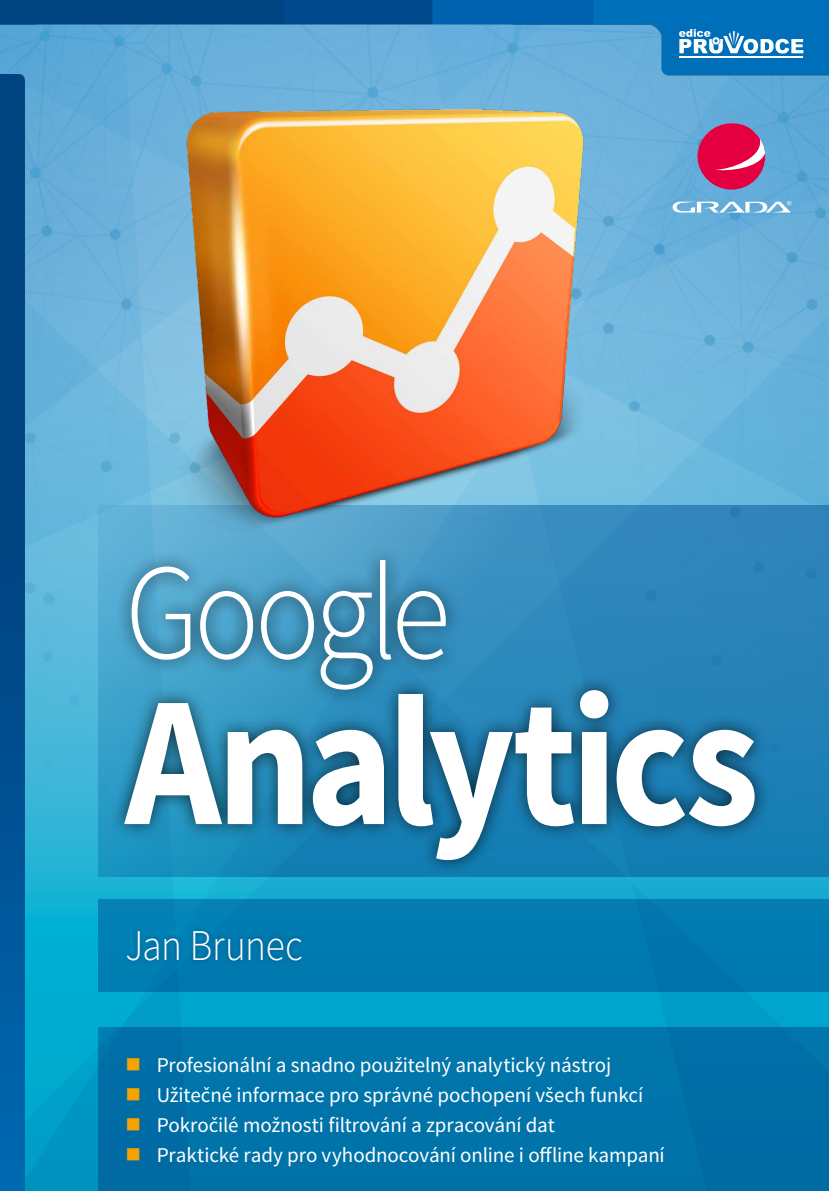
<style>
.page{position:relative;width:829px;height:1191px;background:#fff}
.page>*{position:absolute;margin:0;border:0;box-sizing:border-box;transform-origin:0 0}
.t1{font:700 185.5px "Source Sans Pro";letter-spacing:-.035em;color:#fff;scale:.9 1}
.t2{font:300 136.5px "Source Sans Pro";letter-spacing:-.045em;color:#fff;scale:.9 1}
.t3{font:300 43.75px "Source Sans Pro";letter-spacing:-.01em;color:#fff;scale:.9 1}
.t4{font:21px/30.1px "Source Sans Pro";letter-spacing:-.005em;color:#fff}
</style>
<div class="page">
<svg style="left:25px;top:860px;width:803px;height:266px;background:#08a8ce"></svg>
<img style="left:25px;top:82px;width:803px;height:778px">
<img style="left:677px;top:0;width:151px;height:82px">
<hr style="left:679px;top:56px;width:123px;height:2px;background:#fff">
<svg style="left:679px;top:29px;width:124px;height:24px"></svg>
<svg style="left:677px;top:201px;width:114px;height:11px"></svg>
<svg style="left:697px;top:123px;width:68px;height:67px;background:#c8366e"></svg>
<img style="left:0;top:630px;width:25px;height:561px">
<div style="left:98px;top:899px;width:730px;height:93px;background:#007ab1"></div>
<svg style="left:98px;top:505px;width:730px;height:371px;background:#2684b9"></svg>
<div style="left:98px;top:1027px;width:730px;height:164px;background:#0073a9"></div>
<div style="left:109px;top:544px;width:662px;height:332px;background:#000;opacity:.7"></div>
<div style="left:122px;top:925px;width:185px;height:40px;background:#0078ac"></div>
<img style="left:0;top:0;width:677px;height:630px">
<h2 class="t2" style="left:125px;top:530px;width:363px">Google</h2>
<h1 class="t1" style="left:125px;top:643px;width:705px">Analytics</h1>
<h3 class="t3" style="left:125px;top:918px;width:198px">Jan Brunec</h3>
<p class="t4" style="left:157px;top:1050px;width:509px">Profesionální a snadno použitelný analytický nástroj Užitečné informace pro správné pochopení všech funkcí Pokročilé možnosti filtrování a zpracování dat<br>Praktické rady pro vyhodnocování online i offline kampaní</p>
</div>
